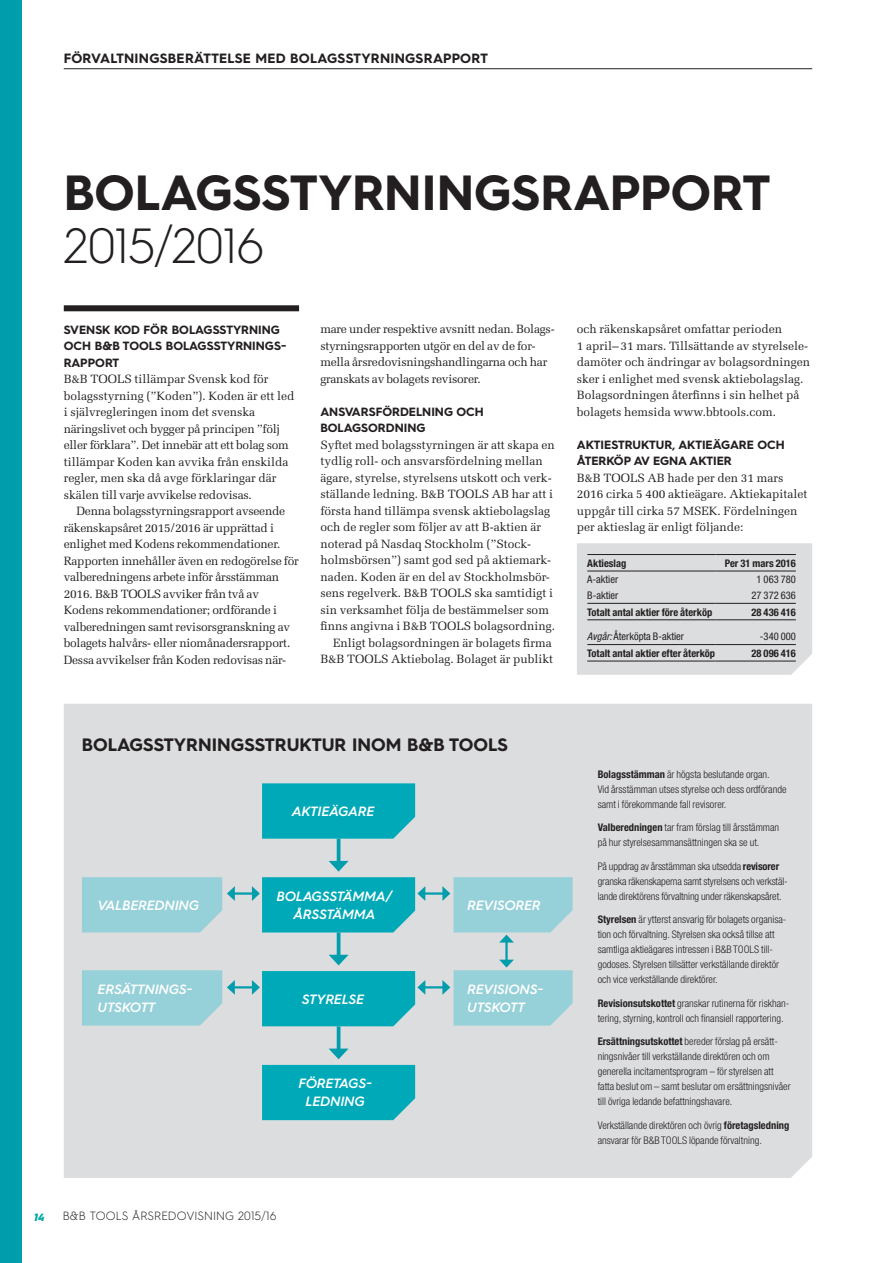
<style>
.page{position:relative;width:893px;height:1263px;background:#fff}
.page>*{position:absolute;margin:0;border:0;box-sizing:border-box;transform-origin:0 0}
.t1{font:700 49.5px "Hurme Geometric Sans 3";color:#231f20}
.t2{font:300 49.5px "Hurme Geometric Sans 3";letter-spacing:-.01em;color:#231f20}
.t3{font:700 18px "Hurme Geometric Sans 3";color:#231f20}
.t4{font:italic 600 13.5px/18px "Hurme Geometric Sans 3";color:#fff;text-align:center}
.t5{font:700 13.5px "Hurme Geometric Sans 3";letter-spacing:.02em;color:#231f20}
.t6{font:12px/16.5px "Melior LT Std";color:#231f20}
.t7{font:12px/16.5px "Melior LT Std";letter-spacing:-.02em;color:#231f20}
.t8{font:700 12px/16.5px "Hurme Geometric Sans 3";color:#231f20}
.t9{font:300 12px "Hurme Geometric Sans 3";letter-spacing:.01em;color:#231f20}
.t10{font:300 condensed 10.5px/15px "Helvetica Neue LT Std";color:#231f20}
.t11{font:700 condensed 10.5px "Helvetica Neue LT Std";color:#231f20}
.t12{font:condensed 10.5px "Helvetica Neue LT Std";color:#231f20}
.t13{font:italic 900 10.5px "Hurme Geometric Sans 3";color:#00a9a5}
.s1{font-style:italic}
.s2{font-weight:700}
</style>
<div class="page">
<hr style="left:64px;top:68px;width:748px;height:1px;background:#231f20">
<div style="left:0;top:0;width:22px;height:1263px;background:#009dac"></div>
<div style="left:577px;top:543px;width:235px;height:132px;background:#dcdddf"></div>
<hr style="left:587px;top:554px;width:128px;height:1px;background:#231f20">
<hr style="left:715px;top:554px;width:81px;height:1px;background:#231f20">
<hr style="left:587px;top:571px;width:128px;height:1px;background:#231f20">
<hr style="left:715px;top:571px;width:81px;height:1px;background:#231f20">
<hr style="left:587px;top:603px;width:128px;height:1px;background:#231f20">
<hr style="left:715px;top:603px;width:81px;height:1px;background:#231f20">
<hr style="left:587px;top:619px;width:128px;height:1px;background:#231f20">
<hr style="left:715px;top:619px;width:81px;height:1px;background:#231f20">
<hr style="left:587px;top:644px;width:128px;height:1px;background:#231f20">
<hr style="left:587px;top:661px;width:128px;height:1px;background:#231f20">
<hr style="left:715px;top:644px;width:81px;height:1px;background:#231f20">
<hr style="left:715px;top:661px;width:81px;height:1px;background:#231f20">
<div style="left:64px;top:305px;width:235px;height:6px;background:#231f20"></div>
<div style="left:64px;top:704px;width:748px;height:474px;background:#dcdddf"></div>
<div style="left:262px;top:1065px;width:153px;height:55px;background:#00a9b7"></div>
<svg style="left:262px;top:783px;width:153px;height:56px;background:#08abb8"></svg>
<hr style="left:337px;top:839px;width:3px;height:25px;background:#009dac">
<hr style="left:337px;top:932px;width:3px;height:26px;background:#009dac">
<svg style="left:329px;top:955px;width:20px;height:10px"></svg>
<hr style="left:337px;top:1026px;width:3px;height:26px;background:#009dac">
<svg style="left:329px;top:1048px;width:20px;height:11px"></svg>
<hr style="left:505px;top:941px;width:3px;height:20px;background:#009dac">
<hr style="left:424px;top:892px;width:20px;height:3px;background:#009dac">
<svg style="left:442px;top:876px;width:131px;height:66px;background:#a5d2d9"></svg>
<hr style="left:233px;top:892px;width:21px;height:3px;background:#009dac">
<svg style="left:81px;top:876px;width:154px;height:57px;background:#9ed1d8"></svg>
<svg style="left:252px;top:861px;width:173px;height:71px;background:#46b9c3"></svg>
<hr style="left:424px;top:986px;width:20px;height:2px;background:#009dac">
<svg style="left:442px;top:960px;width:131px;height:66px;background:#a5d2d9"></svg>
<hr style="left:233px;top:986px;width:21px;height:2px;background:#009dac">
<svg style="left:81px;top:969px;width:154px;height:57px;background:#9ed1d8"></svg>
<svg style="left:252px;top:971px;width:173px;height:55px;background:#1cafbc"></svg>
<p class="t5" style="left:64px;top:49px;width:426px">FÖRVALTNINGSBERÄTTELSE MED BOLAGSSTYRNINGSRAPPORT</p>
<h1 class="t1" style="left:64px;top:158px;width:708px">BOLAGSSTYRNINGSRAPPORT</h1>
<h1 class="t2" style="left:64px;top:212px;width:202px">2015/2016</h1>
<p class="t8" style="left:64px;top:321px;width:224px">SVENSK KOD FÖR BOLAGSSTYRNING<br>OCH B&amp;B TOOLS BOLAGSSTYRNINGS-<br>RAPPORT</p>
<p class="t6" style="left:64px;top:371px;width:232px">B&amp;B TOOLS tillämpar Svensk kod för bolagsstyrning (”Koden”). Koden är ett led i självregleringen inom det svenska näringslivet och bygger på principen ”följ eller förklara”. Det innebär att ett bolag som tillämpar Koden kan avvika från enskilda regler, men ska då avge förklaringar där skälen till varje avvikelse redovisas.</p>
<p class="t7" style="left:64px;top:503px;width:236px;text-indent:13px">Denna bolagsstyrningsrapport avseende räkenskapsåret 2015/2016 är upprättad i enlighet med Kodens rekommendationer.<br>Rapporten innehåller även en redogörelse för valberedningens arbete inför årsstämman 2016. B&amp;B TOOLS avviker från två av Kodens rekommendationer; ordförande i valberedningen samt revisorsgranskning av bolagets halvårs- eller niomånadersrapport.<br>Dessa avvikelser från Koden redovisas när-</p>
<p class="t7" style="left:320px;top:321px;width:236px">mare under respektive avsnitt nedan. Bolags&shy;styrningsrapporten utgör en del av de for&shy;mella årsredovisningshandlingarna och har granskats av bolagets revisorer.</p>
<p class="t8" style="left:320px;top:402px;width:165px">ANSVARSFÖRDELNING OCH<br>BOLAGSORDNING</p>
<p class="t6" style="left:320px;top:436px;width:236px">Syftet med bolagsstyrningen är att skapa en</p>
<p class="t6" style="left:320px;top:453px;width:224px">tydlig roll- och ansvarsfördelning mellan</p>
<p class="t6" style="left:320px;top:469px;width:233px">ägare, styrelse, styrelsens utskott och verk-</p>
<p class="t6" style="left:320px;top:486px;width:234px">ställande ledning. B&amp;B TOOLS AB har att i</p>
<p class="t6" style="left:320px;top:502px;width:231px">första hand tillämpa svensk aktiebolagslag</p>
<p class="t6" style="left:320px;top:519px;width:222px">och de regler som följer av att B-aktien är</p>
<p class="t6" style="left:320px;top:535px;width:212px">noterad på Nasdaq Stockholm (”Stock-</p>
<p class="t6" style="left:320px;top:552px;width:232px">holmsbörsen”) samt god sed på aktiemark-</p>
<p class="t6" style="left:320px;top:568px;width:231px">naden. Koden är en del av Stockholmsbör-</p>
<p class="t6" style="left:320px;top:585px;width:234px">sens regelverk. B&amp;B TOOLS ska samtidigt i</p>
<p class="t6" style="left:320px;top:601px;width:230px">sin verksamhet följa de bestämmelser som</p>
<p class="t6" style="left:320px;top:618px;width:236px">finns angivna i B&amp;B TOOLS bolagsordning.</p>
<p class="t6" style="left:333px;top:634px;width:220px">Enligt bolagsordningen är bolagets firma</p>
<p class="t6" style="left:320px;top:651px;width:234px">B&amp;B TOOLS Aktiebolag. Bolaget är publikt</p>
<p class="t6" style="left:577px;top:321px;width:235px">och räkenskapsåret omfattar perioden<br>1 april–31 mars. Tillsättande av styrelsele&shy;damöter och ändringar av bolagsordningen sker i enlighet med svensk aktiebolagslag.<br>Bolagsordningen återfinns i sin helhet på bolagets hemsida www.bbtools.com.</p>
<p class="t8" style="left:577px;top:435px;width:209px">AKTIESTRUKTUR, AKTIEÄGARE OCH<br>ÅTERKÖP AV EGNA AKTIER</p>
<p class="t6" style="left:577px;top:469px;width:232px">B&amp;B TOOLS AB hade per den 31 mars 2016 cirka 5 400 aktieägare. Aktiekapitalet uppgår till cirka 57 MSEK. Fördelningen per aktieslag är enligt följande:</p>
<p class="t11" style="left:587px;top:557px;width:41px">Aktieslag</p>
<p class="t11" style="left:725px;top:557px;width:73px">Per 31 mars 2016</p>
<p class="t12" style="left:587px;top:573px;width:32px">A-aktier</p>
<p class="t12" style="left:757px;top:573px;width:41px">1 063 780</p>
<p class="t12" style="left:587px;top:589px;width:33px">B-aktier</p>
<p class="t12" style="left:751px;top:589px;width:46px">27 372 636</p>
<p class="t11" style="left:587px;top:605px;width:126px">Totalt antal aktier före återköp</p>
<p class="t11" style="left:751px;top:605px;width:46px">28 436 416</p>
<p class="t12" style="left:587px;top:630px;width:98px"><span class="s1">Avgår:</span> Återköpta B-aktier</p>
<p class="t12" style="left:760px;top:630px;width:37px">-340 000</p>
<p class="t11" style="left:587px;top:647px;width:129px">Totalt antal aktier efter återköp</p>
<p class="t11" style="left:751px;top:647px;width:46px">28 096 416</p>
<h2 class="t3" style="left:82px;top:732px;width:428px">BOLAGSSTYRNINGSSTRUKTUR INOM B&amp;B TOOLS</h2>
<p class="t4" style="left:292px;top:802px;width:84px">AKTIEÄGARE</p>
<p class="t4" style="left:277px;top:887px;width:117px">BOLAGSSTÄMMA/<br>ÅRSSTÄMMA</p>
<p class="t4" style="left:98px;top:896px;width:103px">VALBEREDNING</p>
<p class="t4" style="left:467px;top:896px;width:75px">REVISORER</p>
<p class="t4" style="left:98px;top:980px;width:96px;text-align:left">ERSÄTTNINGS-<br>UTSKOTT</p>
<p class="t4" style="left:302px;top:989px;width:64px">STYRELSE</p>
<p class="t4" style="left:299px;top:1073px;width:75px">FÖRETAGS-<br>LEDNING</p>
<p class="t13" style="left:34px;top:1210px;width:12px">14</p>
<p class="t9" style="left:63px;top:1208px;width:215px">B&amp;B TOOLS ÅRSREDOVISNING 2015/16</p>
<p class="t4" style="left:467px;top:980px;width:77px;text-align:left">REVISIONS-<br>UTSKOTT</p>
<p class="t10" style="left:598px;top:766px;width:190px"><span class="s2">Bolagsstämman</span> är högsta beslutande organ.<br>Vid årsstämman utses styrelse och dess ordförande samt i förekommande fall revisorer.</p>
<p class="t10" style="left:598px;top:820px;width:183px"><span class="s2">Valberedningen</span> tar fram förslag till årsstämman på hur styrelsesammansättningen ska se ut.</p>
<p class="t10" style="left:598px;top:858px;width:192px">På uppdrag av årsstämman ska utsedda <span class="s2">revisorer </span>granska räkenskaperna samt styrelsens och verkstäl&shy;lande direktörens förvaltning under räkenskapsåret.</p>
<p class="t10" style="left:598px;top:912px;width:190px"><span class="s2">Styrelsen</span> är ytterst ansvarig för bolagets organisa&shy;tion och förvaltning. Styrelsen ska också tillse att samtliga aktieägares intressen i B&amp;B TOOLS till&shy;godoses. Styrelsen tillsätter verkställande direktör och vice verkställande direktörer.</p>
<p class="t10" style="left:598px;top:995px;width:193px"><span class="s2">Revisionsutskottet</span> granskar rutinerna för riskhan&shy;tering, styrning, kontroll och finansiell rapportering.</p>
<p class="t10" style="left:598px;top:1034px;width:194px"><span class="s2">Ersättningsutskottet</span> bereder förslag på ersätt&shy;ningsnivåer till verkställande direktören och om generella incitamentsprogram – för styrelsen att fatta beslut om – samt beslutar om ersättningsnivåer till övriga ledande befattningshavare.</p>
<p class="t10" style="left:598px;top:1117px;width:193px">Verkställande direktören och övrig <span class="s2">företagsledning </span>ansvarar för B&amp;B TOOLS löpande förvaltning.</p>
</div>
